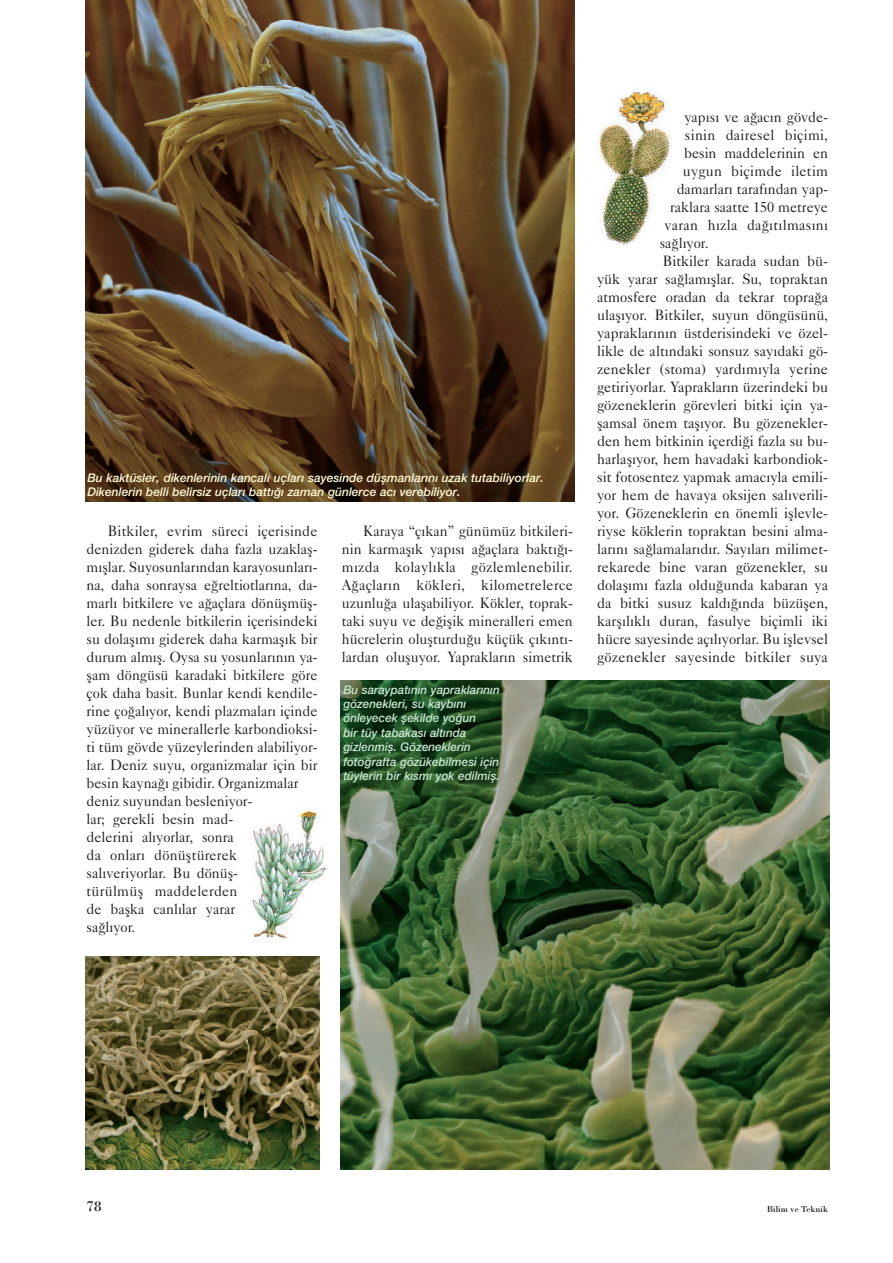
<style>
.page{position:relative;width:893px;height:1263px;background:#fff}
.page>*{position:absolute;margin:0;border:0;box-sizing:border-box;transform-origin:0 0}
.t1{font:15px/18px "Caslon Five Forty";color:#231f20;scale:.95 1}
.t2{font:15px "Caslon Five Forty";color:#231f20;scale:.96 1}
.t3{font:15px "Caslon Five Forty";letter-spacing:.02em;color:#231f20;scale:.95 1}
.t4{font:15px "Bodoni";color:#231f20}
.t5{font:italic 500 12px/14.4px "Helvetica Neue";color:#cbe6d3}
.t6{font:italic 500 12px/14.4px "Helvetica Neue";color:#fffbd6}
.t7{font:9px "Bodoni";color:#231f20}
</style>
<div class="page">
<img style="left:85px;top:0;width:489px;height:502px">
<img style="left:340px;top:680px;width:489px;height:489px">
<img style="left:85px;top:957px;width:234px;height:212px">
<img style="left:599px;top:90px;width:72px;height:156px">
<img style="left:252px;top:810px;width:75px;height:131px">
<p class="t6" style="left:87px;top:471px;width:458px">Bu kaktüsler, dikenlerinin kancalı uçları sayesinde düşmanlarını uzak tutabiliyorlar.<br>Dikenlerin belli belirsiz uçları battığı zaman günlerce acı verebiliyor.</p>
<p class="t1" style="left:87px;top:524px;width:245px;text-indent:21px">Bitkiler, evrim süreci içerisinde denizden giderek daha fazla uzaklaş&shy;mışlar. Suyosunlarından karayosunları&shy;na, daha sonraysa eğreltiotlarına, da&shy;marlı bitkilere ve ağaçlara dönüşmüş&shy;ler. Bu nedenle bitkilerin içerisindeki su dolaşımı giderek daha karmaşık bir durum almış. Oysa su yosunlarının ya&shy;şam döngüsü karadaki bitkilere göre çok daha basit. Bunlar kendi kendile&shy;rine çoğalıyor, kendi plazmaları içinde yüzüyor ve minerallerle karbondioksi&shy;ti tüm gövde yüzeylerinden alabiliyor&shy;lar. Deniz suyu, organizmalar için bir besin kaynağı gibidir. Organizmalar deniz suyundan besleniyor-<br>lar; gerekli besin mad-<br>delerini alıyorlar, sonra<br>da onları dönüştürerek salıveriyorlar. Bu dönüş-<br>türülmüş maddelerden<br>de başka canlılar yarar<br>sağlıyor.</p>
<p class="t1" style="left:342px;top:524px;width:245px;text-align:justify;text-indent:21px">Karaya “çıkan” günümüz bitkileri&shy;nin karmaşık yapısı ağaçlara baktığı&shy;mızda kolaylıkla gözlemlenebilir.<br>Ağaçların kökleri, kilometrelerce uzunluğa ulaşabiliyor. Kökler, toprak&shy;taki suyu ve değişik mineralleri emen hücrelerin oluşturduğu küçük çıkıntı&shy;lardan oluşuyor. Yaprakların simetrik</p>
<p class="t5" style="left:343px;top:683px;width:158px">Bu saraypatının yapraklarının gözenekleri, su kaybını önleyecek şekilde yoğun<br>bir tüy tabakası altında gizlenmiş. Gözeneklerin fotoğrafta gözükebilmesi için tüylerin bir kısmı yok edilmiş.</p>
<p class="t1" style="left:684px;top:110px;width:153px">yapısı ve ağacın gövde-</p>
<p class="t3" style="left:685px;top:130px;width:152px">sinin dairesel biçimi,</p>
<p class="t1" style="left:684px;top:146px;width:153px">besin maddelerinin en</p>
<p class="t3" style="left:683px;top:166px;width:154px">uygun biçimde iletim</p>
<p class="t1" style="left:676px;top:182px;width:161px">damarları tarafından yap-</p>
<p class="t1" style="left:670px;top:200px;width:168px">raklara saatte 150 metreye</p>
<p class="t3" style="left:664px;top:220px;width:174px">varan hızla dağıtılmasını</p>
<p class="t1" style="left:659px;top:236px;width:53px">sağlıyor.</p>
<p class="t2" style="left:663px;top:256px;width:174px">Bitkiler karada sudan bü-</p>
<p class="t2" style="left:597px;top:274px;width:242px">yük yarar sağlamışlar. Su, topraktan</p>
<p class="t2" style="left:597px;top:292px;width:242px">atmosfere oradan da tekrar toprağa</p>
<p class="t2" style="left:597px;top:310px;width:242px">ulaşıyor. Bitkiler, suyun döngüsünü,</p>
<p class="t2" style="left:597px;top:328px;width:242px">yapraklarının üstderisindeki ve özel-</p>
<p class="t2" style="left:597px;top:346px;width:242px">likle de altındaki sonsuz sayıdaki gö-</p>
<p class="t2" style="left:597px;top:364px;width:242px">zenekler (stoma) yardımıyla yerine</p>
<p class="t2" style="left:597px;top:382px;width:242px">getiriyorlar. Yaprakların üzerindeki bu</p>
<p class="t2" style="left:597px;top:400px;width:242px">gözeneklerin görevleri bitki için ya-</p>
<p class="t2" style="left:597px;top:418px;width:242px">şamsal önem taşıyor. Bu gözenekler-</p>
<p class="t2" style="left:597px;top:436px;width:242px">den hem bitkinin içerdiği fazla su bu-</p>
<p class="t2" style="left:597px;top:454px;width:242px">harlaşıyor, hem havadaki karbondiok-</p>
<p class="t2" style="left:597px;top:472px;width:242px">sit fotosentez yapmak amacıyla emili-</p>
<p class="t2" style="left:597px;top:490px;width:242px">yor hem de havaya oksijen salıverili-</p>
<p class="t2" style="left:597px;top:508px;width:242px">yor. Gözeneklerin en önemli işlevle-</p>
<p class="t2" style="left:597px;top:526px;width:242px">riyse köklerin topraktan besini alma-</p>
<p class="t2" style="left:597px;top:544px;width:242px">larını sağlamalarıdır. Sayıları milimet-</p>
<p class="t2" style="left:597px;top:562px;width:242px">rekarede bine varan gözenekler, su</p>
<p class="t2" style="left:597px;top:580px;width:242px">dolaşımı fazla olduğunda kabaran ya</p>
<p class="t2" style="left:597px;top:598px;width:242px">da bitki susuz kaldığında büzüşen,</p>
<p class="t2" style="left:597px;top:616px;width:242px">karşılıklı duran, fasulye biçimli iki</p>
<p class="t2" style="left:597px;top:634px;width:242px">hücre sayesinde açılıyorlar. Bu işlevsel</p>
<p class="t2" style="left:597px;top:652px;width:242px">gözenekler sayesinde bitkiler suya</p>
<p class="t4" style="left:87px;top:1201px;width:16px">78</p>
<p class="t7" style="left:767px;top:1206px;width:62px">Bilim ve Teknik</p>
</div>
